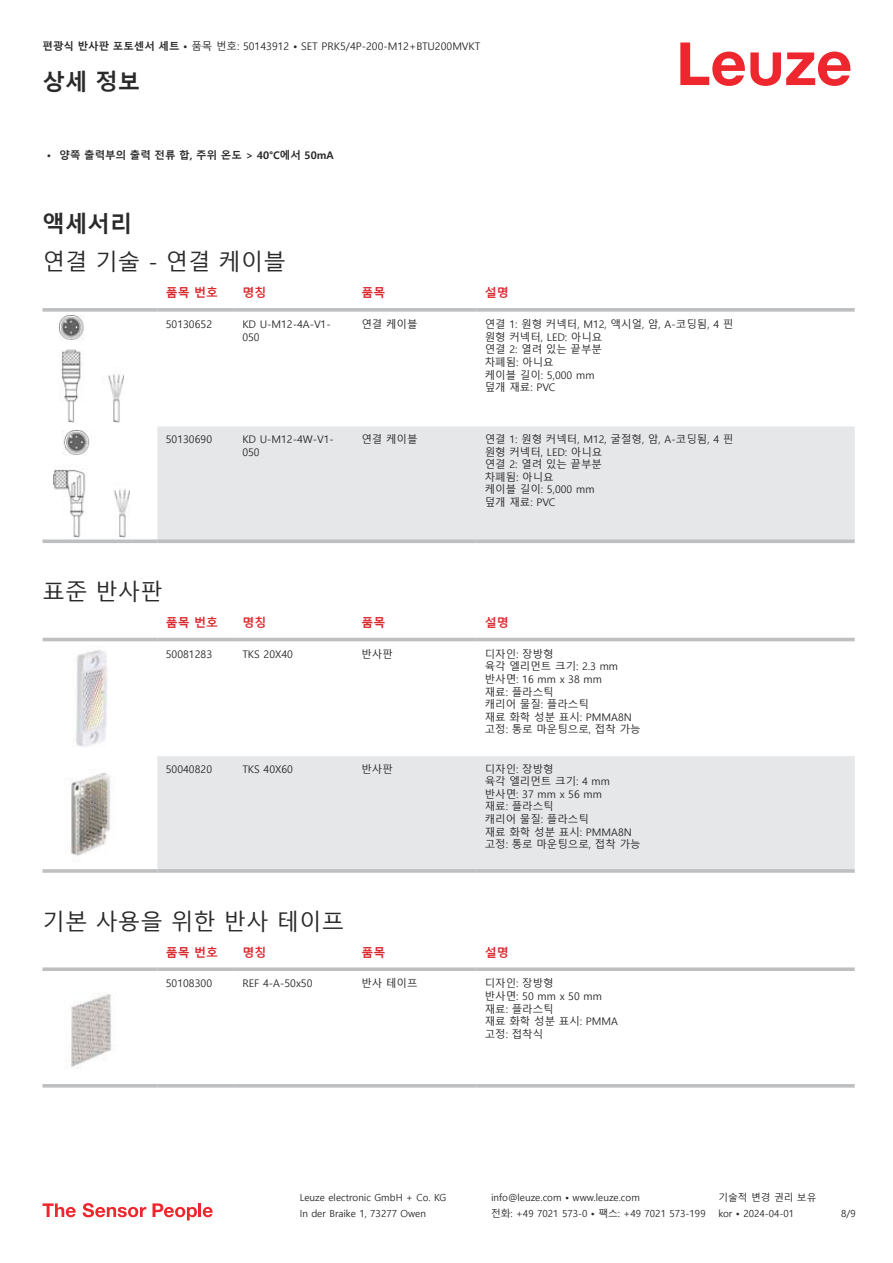
<style>
.page{position:relative;width:893px;height:1263px;background:#fff}
.page>*{position:absolute;margin:0;border:0;box-sizing:border-box;transform-origin:0 0}
.t1{font:22.5px "Malgun Gothic";color:#2b292a}
.t2{font:700 22.5px "Malgun Gothic";color:#2b292a}
.t3{font:700 12px "Malgun Gothic";color:#db2a30}
.t4{font:10.5px/12.6px "Malgun Gothic";color:#2b292a}
.t5{font:700 10.5px "Malgun Gothic";color:#2b292a}
.t6{font:9.75px "Malgun Gothic";color:#2b292a}
.s1{font-weight:700}
</style>
<div class="page">
<svg style="left:680px;top:43px;width:170px;height:43px"></svg>
<div style="left:157px;top:426px;width:698px;height:113px;background:#e6e7e9"></div>
<svg style="left:43px;top:308px;width:114px;height:4px"></svg>
<svg style="left:157px;top:308px;width:77px;height:4px"></svg>
<svg style="left:234px;top:308px;width:119px;height:4px"></svg>
<svg style="left:353px;top:308px;width:123px;height:4px"></svg>
<svg style="left:476px;top:308px;width:379px;height:4px;background:#c3c5c7"></svg>
<svg style="left:43px;top:539px;width:114px;height:4px"></svg>
<svg style="left:157px;top:539px;width:77px;height:4px"></svg>
<svg style="left:234px;top:539px;width:119px;height:4px"></svg>
<svg style="left:353px;top:539px;width:123px;height:4px"></svg>
<svg style="left:476px;top:539px;width:379px;height:4px;background:#c2c4c6"></svg>
<img style="left:59px;top:316px;width:65px;height:106px">
<img style="left:54px;top:431px;width:75px;height:106px">
<div style="left:43px;top:637px;width:812px;height:5px;background:#eeefef"></div>
<div style="left:157px;top:756px;width:698px;height:113px;background:#e6e7e9"></div>
<hr style="left:43px;top:638px;width:114px;height:3px;background:#bdbfc1">
<hr style="left:157px;top:638px;width:77px;height:3px;background:#bdbfc1">
<hr style="left:234px;top:638px;width:119px;height:3px;background:#bdbfc1">
<hr style="left:353px;top:638px;width:123px;height:3px;background:#bdbfc1">
<hr style="left:476px;top:638px;width:379px;height:3px;background:#bdbfc1">
<hr style="left:43px;top:869px;width:114px;height:4px;background:#bdbfc1">
<hr style="left:157px;top:869px;width:77px;height:4px;background:#c4c6c8">
<hr style="left:234px;top:869px;width:119px;height:4px;background:#bdbfc1">
<hr style="left:353px;top:869px;width:123px;height:4px;background:#bdbfc1">
<hr style="left:476px;top:869px;width:379px;height:4px;background:#c4c6c8">
<img style="left:73px;top:650px;width:34px;height:97px">
<img style="left:70px;top:772px;width:41px;height:84px">
<svg style="left:43px;top:1087px;width:812px;height:1px"></svg>
<svg style="left:43px;top:967px;width:114px;height:4px"></svg>
<svg style="left:157px;top:967px;width:77px;height:4px"></svg>
<svg style="left:234px;top:967px;width:119px;height:4px"></svg>
<svg style="left:353px;top:967px;width:123px;height:4px"></svg>
<svg style="left:476px;top:967px;width:379px;height:4px;background:#c4c6c7"></svg>
<hr style="left:43px;top:1084px;width:114px;height:3px;background:#bdbfc1">
<hr style="left:157px;top:1084px;width:77px;height:3px;background:#bdbfc1">
<hr style="left:234px;top:1084px;width:119px;height:3px;background:#bdbfc1">
<hr style="left:353px;top:1084px;width:123px;height:3px;background:#bdbfc1">
<hr style="left:476px;top:1084px;width:379px;height:3px;background:#bdbfc1">
<img style="left:71px;top:994px;width:41px;height:74px">
<svg style="left:43px;top:1203px;width:33px;height:14px"></svg>
<svg style="left:83px;top:1203px;width:63px;height:14px"></svg>
<svg style="left:153px;top:1203px;width:44px;height:17px"></svg>
<hr style="left:198px;top:1203px;width:3px;height:14px;background:#ed272d">
<svg style="left:203px;top:1207px;width:10px;height:10px"></svg>
<p class="t4" style="left:43px;top:40px;width:439px"><span class="s1">편광식 반사판 포토센서 세트 •</span> 품목 번호: 50143912 <span class="s1">•</span> SET PRK5/4P-200-M12+BTU200MVKT</p>
<h1 class="t2" style="left:43px;top:69px;width:99px">상세 정보</h1>
<p class="t5" style="left:47px;top:148px;width:289px">• 양쪽 출력부의 출력 전류 합, 주위 온도 &gt; 40°C에서 50mA</p>
<h1 class="t2" style="left:43px;top:210px;width:91px">액세서리</h1>
<h1 class="t1" style="left:43px;top:249px;width:245px">연결 기술 - 연결 케이블</h1>
<p class="t3" style="left:166px;top:286px;width:54px">품목 번호</p>
<p class="t3" style="left:242px;top:286px;width:25px">명칭</p>
<p class="t3" style="left:361px;top:286px;width:25px">품목</p>
<p class="t3" style="left:485px;top:286px;width:25px">설명</p>
<p class="t4" style="left:166px;top:318px;width:48px">50130652</p>
<p class="t4" style="left:242px;top:318px;width:90px">KD U-M12-4A-V1-<br>050</p>
<p class="t4" style="left:361px;top:318px;width:58px">연결 케이블</p>
<p class="t4" style="left:485px;top:318px;width:250px">연결 1: 원형 커넥터, M12, 액시얼, 암, A-코딩됨, 4 핀 원형 커넥터, LED: 아니요<br>연결 2: 열려 있는 끝부분<br>차폐됨: 아니요<br>케이블 길이: 5,000 mm<br>덮개 재료: PVC</p>
<p class="t4" style="left:166px;top:433px;width:48px">50130690</p>
<p class="t4" style="left:242px;top:433px;width:93px">KD U-M12-4W-V1-<br>050</p>
<p class="t4" style="left:361px;top:433px;width:58px">연결 케이블</p>
<p class="t4" style="left:485px;top:433px;width:250px">연결 1: 원형 커넥터, M12, 굴절형, 암, A-코딩됨, 4 핀 원형 커넥터, LED: 아니요<br>연결 2: 열려 있는 끝부분<br>차폐됨: 아니요<br>케이블 길이: 5,000 mm<br>덮개 재료: PVC</p>
<h1 class="t1" style="left:43px;top:579px;width:122px">표준 반사판</h1>
<p class="t3" style="left:166px;top:615px;width:54px">품목 번호</p>
<p class="t3" style="left:242px;top:615px;width:25px">명칭</p>
<p class="t3" style="left:361px;top:615px;width:25px">품목</p>
<p class="t3" style="left:485px;top:615px;width:25px">설명</p>
<p class="t4" style="left:166px;top:648px;width:48px">50081283</p>
<p class="t4" style="left:242px;top:648px;width:52px">TKS 20X40</p>
<p class="t4" style="left:361px;top:648px;width:33px">반사판</p>
<p class="t4" style="left:485px;top:648px;width:157px">디자인: 장방형<br>육각 엘리먼트 크기: 2.3 mm 반사면: 16 mm x 38 mm<br>재료: 플라스틱<br>캐리어 물질: 플라스틱<br>재료 화학 성분 표시: PMMA8N 고정: 통로 마운팅으로, 접착 가능</p>
<p class="t4" style="left:166px;top:763px;width:48px">50040820</p>
<p class="t4" style="left:242px;top:763px;width:52px">TKS 40X60</p>
<p class="t4" style="left:361px;top:763px;width:33px">반사판</p>
<p class="t4" style="left:485px;top:763px;width:157px">디자인: 장방형<br>육각 엘리먼트 크기: 4 mm 반사면: 37 mm x 56 mm<br>재료: 플라스틱<br>캐리어 물질: 플라스틱<br>재료 화학 성분 표시: PMMA8N 고정: 통로 마운팅으로, 접착 가능</p>
<h1 class="t1" style="left:43px;top:909px;width:303px">기본 사용을 위한 반사 테이프</h1>
<p class="t3" style="left:166px;top:945px;width:54px">품목 번호</p>
<p class="t3" style="left:242px;top:945px;width:25px">명칭</p>
<p class="t3" style="left:361px;top:945px;width:25px">품목</p>
<p class="t3" style="left:485px;top:945px;width:25px">설명</p>
<p class="t4" style="left:166px;top:977px;width:48px">50108300</p>
<p class="t4" style="left:242px;top:977px;width:72px">REF 4-A-50x50</p>
<p class="t4" style="left:361px;top:977px;width:58px">반사 테이프</p>
<p class="t4" style="left:485px;top:977px;width:135px">디자인: 장방형<br>반사면: 50 mm x 50 mm 재료: 플라스틱<br>재료 화학 성분 표시: PMMA 고정: 접착식</p>
<p class="t6" style="left:300px;top:1192px;width:148px">Leuze electronic GmbH + Co. KG</p>
<p class="t6" style="left:491px;top:1192px;width:150px">info@leuze.com • www.leuze.com</p>
<p class="t6" style="left:718px;top:1192px;width:100px">기술적 변경 권리 보유</p>
<p class="t6" style="left:300px;top:1208px;width:128px">In der Braike 1, 73277 Owen</p>
<p class="t6" style="left:491px;top:1208px;width:216px">전화: +49 7021 573-0 • 팩스: +49 7021 573-199</p>
<p class="t6" style="left:718px;top:1208px;width:77px">kor • 2024-04-01</p>
<p class="t6" style="left:841px;top:1208px;width:16px">8/9</p>
</div>
